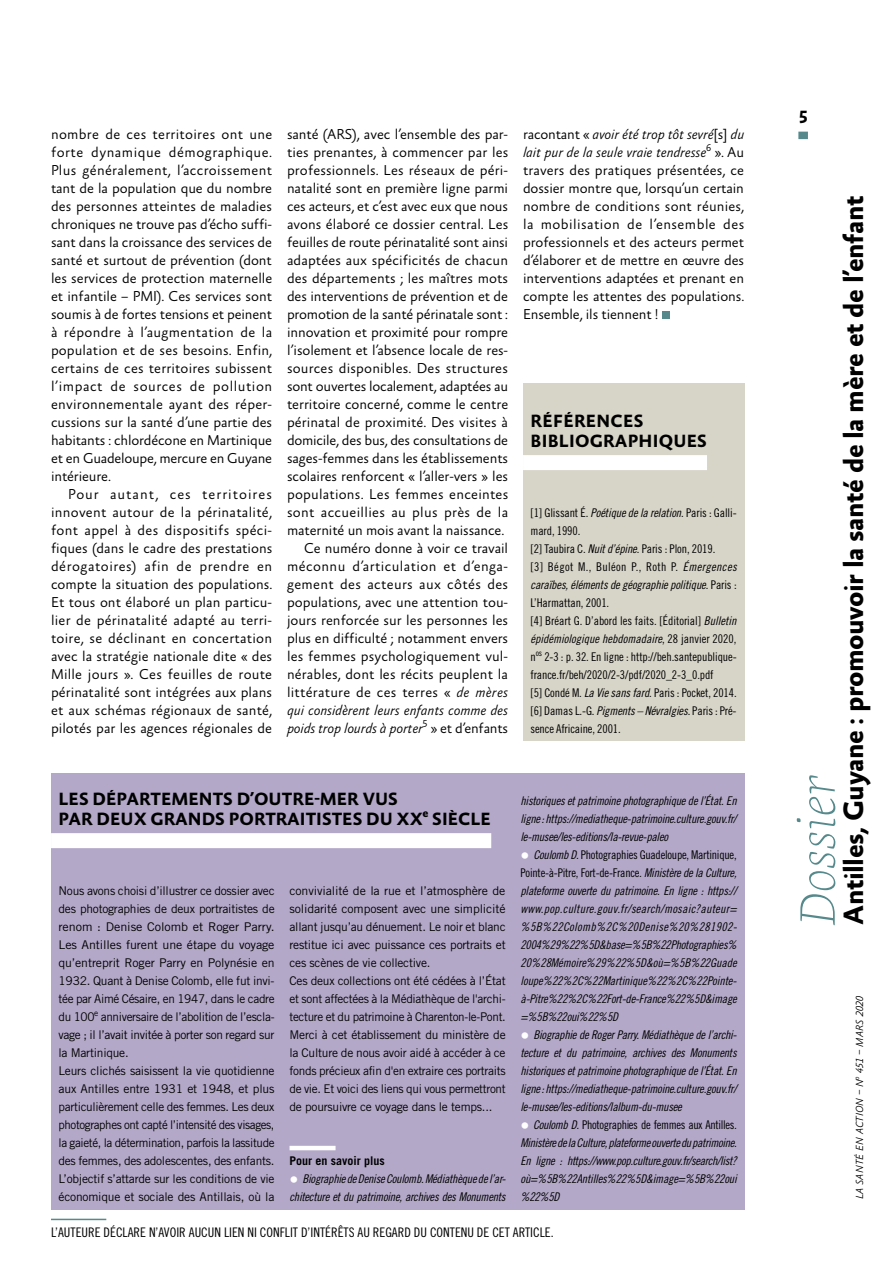
<style>
.page{position:relative;width:893px;height:1263px;background:#fff}
.page>*{position:absolute;margin:0;border:0;box-sizing:border-box;transform-origin:0 0}
.t1{font:italic 100 50.85px "Geneo Pro";letter-spacing:.01em;color:#56898b}
.t2{font:700 28.5px "Absara Sans OT";letter-spacing:-.02em;color:#000}
.t3{font:700 18px/19.5px "Absara Sans OT";color:#000}
.t4{font:300 14.55px/18px "Absara Sans OT";letter-spacing:-.005em;color:#000;text-align:justify}
.t5{font:13.2px "Trade Gothic LT Std Cn 18";color:#000}
.t6{font:12px/18px "Trade Gothic LT Std";letter-spacing:-.02em;color:#000}
.t7{font:12px/18px "Trade Gothic LT Std Cn 18 Obl";letter-spacing:-.02em;color:#000;text-align:justify}
.t8{font:12px/18px "Trade Gothic LT Std Cn 18";letter-spacing:-.01em;color:#000}
.t9{font:12px "Trade Gothic LT Std Cn 18";letter-spacing:-.03em;color:#000}
.t10{font:12px "Trade Gothic LT Std Cn 18 Obl";color:#000}
.t11{font:700 12px "Trade Gothic LT Std";color:#000}
.t12{font:italic 300 10.5px "Absara Sans OT";letter-spacing:.01em;color:#000}
.s1{font-style:italic}
.s2{font-family:"Trade Gothic LT Std Cn 18 Obl"}
.s3{font-family:"Trade Gothic LT Std Cn 18"}
.s4{font-family:"Trade Gothic LT Std Cn 18";font-size:18px;color:#fff}
.s5{font-size:18px;color:#fff}
</style>
<div class="page">
<div style="left:662px;top:312px;width:7px;height:7px;background:#56898b"></div>
<div style="left:523px;top:383px;width:221px;height:358px;background:#d7d4c8"></div>
<div style="left:523px;top:455px;width:184px;height:15px;background:#fff"></div>
<div style="left:51px;top:773px;width:693px;height:437px;background:#b3a8c8"></div>
<div style="left:51px;top:833px;width:440px;height:15px;background:#fff"></div>
<hr style="left:290px;top:1146px;width:46px;height:4px;background:#fff">
<div style="left:798px;top:132px;width:10px;height:7px;background:#56898b"></div>
<hr style="left:51px;top:1219px;width:55px;height:1px;background:#56898b">
<p class="t4" style="left:51px;top:126px;width:223px">nombre de ces territoires ont une forte dynamique démographique.<br>Plus généralement, l’accroissement tant de la population que du nombre des personnes atteintes de maladies chroniques ne trouve pas d’écho suffi‑ sant dans la croissance des services de santé et surtout de prévention (dont les services de protection maternelle et infantile – PMI). Ces services sont soumis à de fortes tensions et peinent à répondre à l’augmentation de la population et de ses besoins. Enfin, certains de ces territoires subissent l’impact de sources de pollution environnementale ayant des réper‑ cussions sur la santé d’une partie des habitants : chlordécone en Martinique et en Guadeloupe, mercure en Guyane intérieure.</p>
<p class="t4" style="left:51px;top:486px;width:223px;text-indent:17px">Pour autant, ces territoires innovent autour de la périnatalité, font appel à des dispositifs spéci‑ fiques (dans le cadre des prestations dérogatoires) afin de prendre en compte la situation des populations.<br>Et tous ont élaboré un plan particu‑ lier de périnatalité adapté au terri‑ toire, se déclinant en concertation avec la stratégie nationale dite « des Mille jours ». Ces feuilles de route périnatalité sont intégrées aux plans et aux schémas régionaux de santé, pilotés par les agences régionales de</p>
<p class="t4" style="left:287px;top:126px;width:223px;text-align:right">santé (ARS), avec l’ensemble des par‑ ties prenantes, à commencer par les professionnels. Les réseaux de péri‑ natalité sont en première ligne parmi ces acteurs, et c’est avec eux que nous avons élaboré ce dossier central. Les feuilles de route périnatalité sont ainsi adaptées aux spécificités de chacun des départements ; les maîtres mots des interventions de prévention et de promotion de la santé périnatale sont : innovation et proximité pour rompre l’isolement et l’absence locale de res‑ sources disponibles. Des structures sont ouvertes localement, adaptées au territoire concerné, comme le centre périnatal de proximité. Des visites à domicile, des bus, des consultations de sages‑femmes dans les établissements scolaires renforcent « l’aller‑vers » les populations. Les femmes enceintes sont accueillies au plus près de la maternité un mois avant la naissance.<br>Ce numéro donne à voir ce travail méconnu d’articulation et d’enga‑ gement des acteurs aux côtés des populations, avec une attention tou‑ jours renforcée sur les personnes les plus en difficulté ; notamment envers les femmes psychologiquement vul‑ nérables, dont les récits peuplent la littérature de ces terres « <span class="s1">de mères qui considèrent leurs enfants comme des poids trop lourds à porter</span><sup>5</sup> » et d’enfants</p>
<p class="t4" style="left:523px;top:126px;width:223px">racontant « <span class="s1">avoir été trop tôt sevré</span>[s] <span class="s1">du lait pur de la seule vraie tendresse</span><sup>6</sup> ». Au travers des pratiques présentées, ce dossier montre que, lorsqu’un certain nombre de conditions sont réunies, la mobilisation de l’ensemble des professionnels et des acteurs permet d’élaborer et de mettre en œuvre des interventions adaptées et prenant en compte les attentes des populations.<br>Ensemble, ils tiennent !</p>
<p class="t3" style="left:531px;top:412px;width:178px">RÉFÉRENCES<br>BIBLIOGRAPHIQUES</p>
<p class="t8" style="left:530px;top:504px;width:208px">[1] Glissant É. <span class="s2">Poétique de la relation</span>. Paris : Galli&shy;mard, 1990.<br>[2] Taubira C. <span class="s2">Nuit d’épine</span>. Paris : Plon, 2019.<br>[3] Bégot M., Buléon P., Roth P. <span class="s2">Émergences</span></p>
<p class="t7" style="left:530px;top:576px;width:208px">caraïbes, éléments de géographie politique<span class="s3">. Paris :</span></p>
<p class="t8" style="left:530px;top:594px;width:207px">L’Harmattan, 2001.<br>[4] Bréart G. D’abord les faits. [Éditorial] <span class="s2">Bulletin</span></p>
<p class="t10" style="left:530px;top:632px;width:208px">épidémiologique hebdomadaire<span class="s3">, 28 janvier 2020,</span></p>
<p class="t8" style="left:530px;top:648px;width:208px">n<sup>os</sup> 2‑3 : p. 32. En ligne : http://beh.santepublique&shy;france.fr/beh/2020/2‑3/pdf/2020_2‑3_0.pdf<br>[5] Condé M. <span class="s2">La Vie sans fard</span>. Paris : Pocket, 2014. [6] Damas L.‑G. <span class="s2">Pigments – Névralgies</span>. Paris : Pré&shy;sence Africaine, 2001.</p>
<p class="t3" style="left:59px;top:790px;width:434px">LES DÉPARTEMENTS D’OUTRE-MER VUS<br>PAR DEUX GRANDS PORTRAITISTES DU XX<sup>e</sup> SIÈCLE</p>
<p class="t6" style="left:59px;top:882px;width:218px">Nous avons choisi d’illustrer ce dossier avec des photographies de deux portraitistes de renom : Denise Colomb et Roger Parry.<br>Les Antilles furent une étape du voyage qu’entreprit Roger Parry en Polynésie en 1932. Quant à Denise Colomb, elle fut invi&shy;tée par Aimé Césaire, en 1947, dans le cadre du 100<sup>e</sup> anniversaire de l’abolition de l’escla&shy;vage ; il l’avait invitée à porter son regard sur la Martinique.<br>Leurs clichés saisissent la vie quotidienne aux Antilles entre 1931 et 1948, et plus particulièrement celle des femmes. Les deux photographes ont capté l’intensité des visages, la gaieté, la détermination, parfois la lassitude des femmes, des adolescentes, des enfants.<br>L’objectif s’attarde sur les conditions de vie économique et sociale des Antillais, où la</p>
<p class="t6" style="left:290px;top:882px;width:218px">convivialité de la rue et l’atmosphère de solidarité composent avec une simplicité allant jusqu’au dénuement. Le noir et blanc restitue ici avec puissance ces portraits et ces scènes de vie collective.<br>Ces deux collections ont été cédées à l’État et sont affectées à la Médiathèque de l'archi&shy;tecture et du patrimoine à Charenton-le-Pont.<br>Merci à cet établissement du ministère de la Culture de nous avoir aidé à accéder à ce fonds précieux afin d'en extraire ces portraits de vie. Et voici des liens qui vous permettront de poursuivre ce voyage dans le temps...</p>
<p class="t11" style="left:290px;top:1153px;width:97px">Pour en savoir plus</p>
<p class="t7" style="left:289px;top:1170px;width:218px"><span class="s4">•</span> Biographie de Denise Coulomb. Médiathèque de l’ar&shy;chitecture et du patrimoine, archives des Monuments</p>
<p class="t7" style="left:520px;top:792px;width:218px">historiques et patrimoine photographique de l’État. En ligne : https://mediatheque-patrimoine.culture.gouv.fr/ le-musee/les-editions/la-revue-paleo</p>
<p class="t8" style="left:520px;top:846px;width:218px"><span class="s5">•</span> <span class="s2">Coulomb D.</span> Photographies Guadeloupe, Martinique,<br>Pointe-à-Pitre, Fort-de-France<span class="s2">. Ministère de la Culture,</span></p>
<p class="t7" style="left:520px;top:882px;width:218px">plateforme ouverte du patrimoine. En ligne : https:// www.pop.culture.gouv.fr/search/mosaic?auteur= %5B%22Colomb%2C%20Denise%20%281902- 2004%29%22%5D&amp;base=%5B%22Photographies% 20%28Mémoire%29%22%5D&amp;où=%5B%22Guade loupe%22%2C%22Martinique%22%2C%22Pointe&shy;à-Pitre%22%2C%22Fort-de-France%22%5D&amp;image =%5B%22oui%22%5D</p>
<p class="t7" style="left:520px;top:1026px;width:218px"><span class="s4">•</span> Biographie de Roger Parry. Médiathèque de l’archi&shy;tecture et du patrimoine, archives des Monuments historiques et patrimoine photographique de l’État. En ligne : https://mediatheque-patrimoine.culture.gouv.fr/ le-musee/les-editions/lalbum-du-musee</p>
<p class="t9" style="left:521px;top:1118px;width:218px"><span class="s5">•</span> <span class="s2">Coulomb D.</span> Photographies de femmes aux Antilles<span class="s2">.</span></p>
<p class="t7" style="left:520px;top:1134px;width:218px">Ministère de la Culture, plateforme ouverte du patrimoine.<br>En ligne : https://www.pop.culture.gouv.fr/search/list? où=%5B%22Antilles%22%5D&amp;image=%5B%22oui %22%5D</p>
<p class="t5" style="left:51px;top:1224px;width:504px">L’AUTEURE DÉCLARE N’AVOIR AUCUN LIEN NI CONFLIT D’INTÉRÊTS AU REGARD DU CONTENU DE CET ARTICLE.</p>
<p class="t3" style="left:799px;top:108px;width:11px">5</p>
<h2 class="t2" style="left:838px;top:925px;width:731px;rotate:-90deg">Antilles, Guyane : promouvoir la santé de la mère et de l’enfant</h2>
<h1 class="t1" style="left:778px;top:925px;width:152px;rotate:-90deg">Dossier</h1>
<p class="t12" style="left:854px;top:1199px;width:205px;rotate:-90deg">LA SANTÉ EN ACTION – N<sup>o</sup> 451 – Mars 2020</p>
</div>
